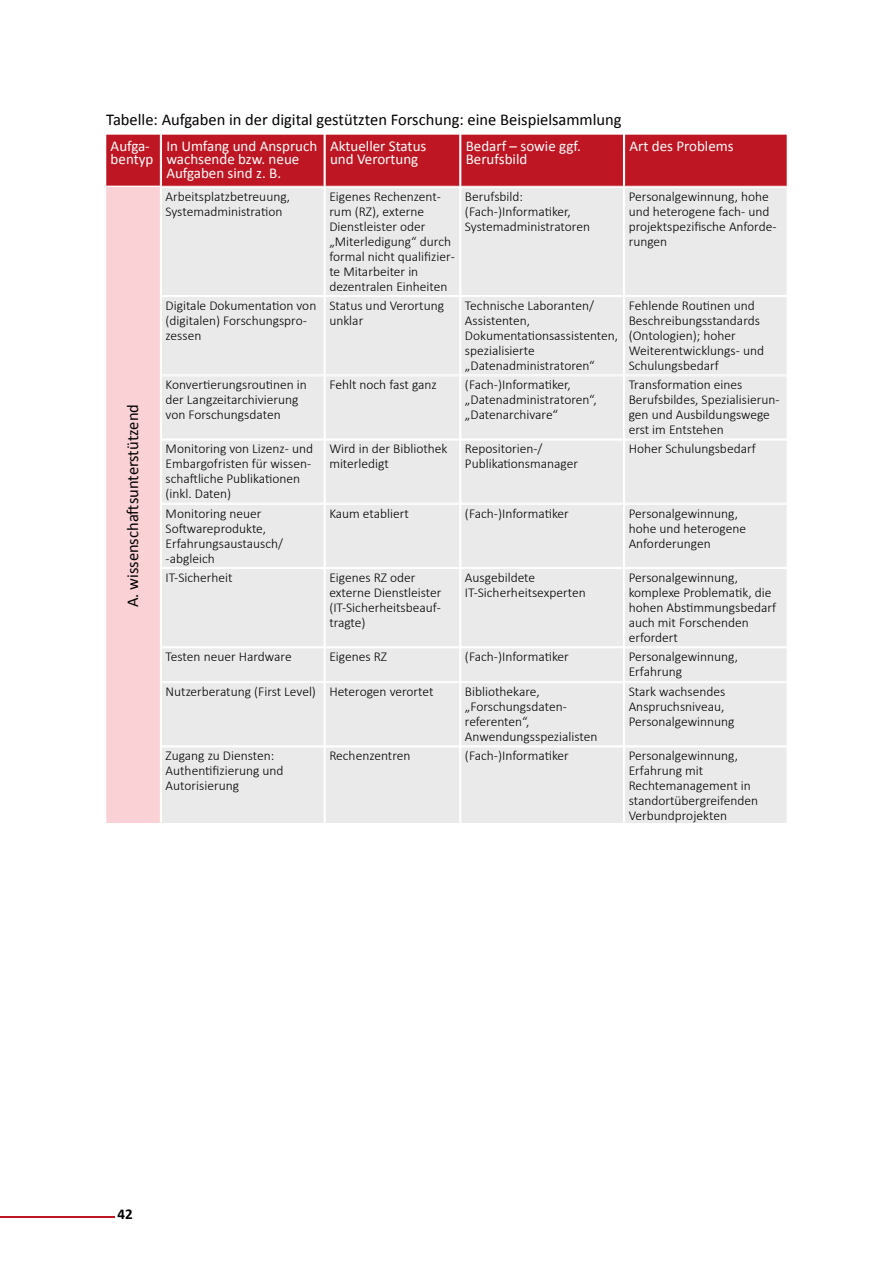
<style>
.page{position:relative;width:893px;height:1263px;background:#fff}
.page>*{position:absolute;margin:0;border:0;box-sizing:border-box;transform-origin:0 0}
.t1{font:16.5px "Calibri";color:#000}
.t2{font:15px/13.5px "Calibri";color:#fff}
.t3{font:700 15px "Calibri";color:#000}
.t4{font:300 13.5px/15px "Calibri";color:#000}
</style>
<div class="page">
<hr style="left:0;top:1216px;width:115px;height:2px;background:#be1622">
<svg style="left:106px;top:134px;width:681px;height:688px;background:#e8d9db"></svg>
<p class="t1" style="left:106px;top:109px;width:517px">Tabelle: Aufgaben in der digital gestützten Forschung: eine Beispielsammlung</p>
<p class="t2" style="left:166px;top:138px;width:153px">In Umfang und Anspruch wachsende bzw. neue<br>Aufgaben sind z. B.</p>
<p class="t2" style="left:330px;top:138px;width:98px">Aktueller Status und Verortung</p>
<p class="t2" style="left:466px;top:138px;width:117px">Bedarf – sowie ggf.<br>Berufsbild</p>
<p class="t2" style="left:111px;top:138px;width:41px">Aufga-</p>
<p class="t2" style="left:629px;top:138px;width:106px">Art des Problems</p>
<p class="t2" style="left:111px;top:152px;width:44px">bentyp</p>
<p class="t4" style="left:166px;top:189px;width:126px">Arbeitsplatzbetreuung,<br>Systemadministration</p>
<p class="t4" style="left:329px;top:189px;width:127px">Eigenes Rechenzent&shy;rum (RZ), externe<br>Dienstleister oder „Miterledigung“ durch formal nicht qualifizier&shy;te Mitarbeiter in dezentralen Einheiten</p>
<p class="t4" style="left:465px;top:189px;width:127px">Berufsbild: (Fach-)Informatiker,<br>Systemadministratoren</p>
<p class="t4" style="left:629px;top:189px;width:149px">Personalgewinnung, hohe und heterogene fach- und projektspezifische Anforde&shy;rungen</p>
<p class="t4" style="left:166px;top:298px;width:152px">Digitale Dokumentation von (digitalen) Forschungspro&shy;zessen</p>
<p class="t4" style="left:329px;top:298px;width:116px">Status und Verortung unklar</p>
<p class="t4" style="left:465px;top:298px;width:155px">Technische Laboranten/<br>Assistenten,<br>Dokumentationsassistenten, spezialisierte „Datenadministratoren“</p>
<p class="t4" style="left:629px;top:298px;width:137px">Fehlende Routinen und<br>Beschreibungsstandards (Ontologien); hoher<br>Weiterentwicklungs- und<br>Schulungsbedarf</p>
<p class="t4" style="left:166px;top:377px;width:143px">Konvertierungsroutinen in der Langzeitarchivierung von Forschungsdaten</p>
<p class="t4" style="left:329px;top:377px;width:109px">Fehlt noch fast ganz</p>
<p class="t4" style="left:465px;top:377px;width:133px">(Fach-)Informatiker, „Datenadministratoren“, „Datenarchivare“</p>
<p class="t4" style="left:629px;top:377px;width:152px">Transformation eines<br>Berufsbildes, Spezialisierun&shy;gen und Ausbildungswege erst im Entstehen</p>
<p class="t4" style="left:166px;top:441px;width:149px">Monitoring von Lizenz- und<br>Embargofristen für wissen&shy;schaftliche Publikationen (inkl. Daten)</p>
<p class="t4" style="left:329px;top:441px;width:120px">Wird in der Bibliothek miterledigt</p>
<p class="t4" style="left:465px;top:441px;width:115px">Repositorien-/<br>Publikationsmanager</p>
<p class="t4" style="left:629px;top:441px;width:129px">Hoher Schulungsbedarf</p>
<p class="t4" style="left:166px;top:505px;width:119px">Monitoring neuer<br>Softwareprodukte,<br>Erfahrungsaustausch/ -abgleich</p>
<p class="t4" style="left:329px;top:505px;width:81px">Kaum etabliert</p>
<p class="t4" style="left:465px;top:505px;width:105px">(Fach-)Informatiker</p>
<p class="t4" style="left:629px;top:505px;width:119px">Personalgewinnung, hohe und heterogene<br>Anforderungen</p>
<p class="t4" style="left:166px;top:570px;width:69px">IT-Sicherheit</p>
<p class="t4" style="left:329px;top:570px;width:114px">Eigenes RZ oder externe Dienstleister (IT-Sicherheitsbeauf&shy;tragte)</p>
<p class="t4" style="left:465px;top:570px;width:122px">Ausgebildete<br>IT-Sicherheitsexperten</p>
<p class="t4" style="left:629px;top:570px;width:149px">Personalgewinnung, komplexe Problematik, die hohen Abstimmungsbedarf auch mit Forschenden erfordert</p>
<p class="t4" style="left:166px;top:649px;width:128px">Testen neuer Hardware</p>
<p class="t4" style="left:329px;top:649px;width:59px">Eigenes RZ</p>
<p class="t4" style="left:465px;top:649px;width:105px">(Fach-)Informatiker</p>
<p class="t4" style="left:629px;top:649px;width:111px">Personalgewinnung,<br>Erfahrung</p>
<p class="t4" style="left:166px;top:684px;width:269px">Nutzerberatung (First Level) Heterogen verortet</p>
<p class="t4" style="left:465px;top:684px;width:134px">Bibliothekare, „Forschungsdaten&shy;referenten“,<br>Anwendungsspezialisten</p>
<p class="t4" style="left:629px;top:684px;width:107px">Stark wachsendes<br>Anspruchsniveau,<br>Personalgewinnung</p>
<p class="t4" style="left:166px;top:748px;width:120px">Zugang zu Diensten:<br>Authentifizierung und<br>Autorisierung</p>
<p class="t4" style="left:329px;top:748px;width:83px">Rechenzentren</p>
<p class="t4" style="left:465px;top:748px;width:105px">(Fach-)Informatiker</p>
<p class="t4" style="left:629px;top:748px;width:131px">Personalgewinnung,<br>Erfahrung mit<br>Rechtemanagement in standortübergreifenden<br>Verbundprojekten</p>
<p class="t1" style="left:122px;top:607px;width:205px;rotate:-90deg">A. wissenschaftsunterstützend</p>
<p class="t3" style="left:117px;top:1205px;width:17px">42</p>
</div>
